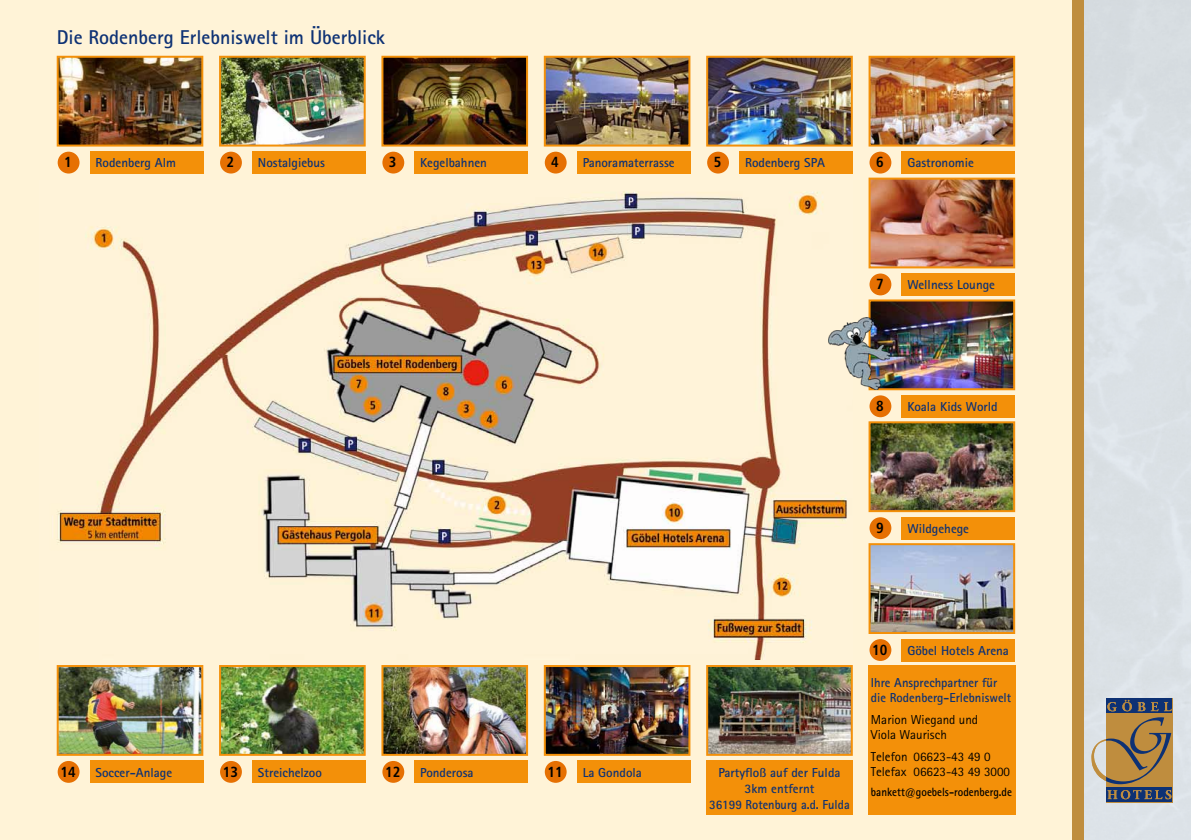
<style>
.page{position:relative;width:1191px;height:840px;background:#fff}
.page>*{position:absolute;margin:0;border:0;box-sizing:border-box;transform-origin:0 0}
.t1{font:700 20px "Rotis Sans Serif";color:#0d3174}
.t2{font:700 condensed 14.6px "Frutiger";color:#000}
.t3{font:700 13px/16.2px "Rotis Sans Serif";color:#0d3174;text-align:center}
.t4{font:13px/15.6px "Rotis Sans Serif";color:#000}
.t5{font:700 12px "Rotis Sans Serif";color:#000;scale:.92 1}
</style>
<div class="page">
<div style="left:0;top:0;width:1191px;height:839px;background:#fff3d7"></div>
<div style="left:1083px;top:0;width:108px;height:839px;background:#dae0e5"></div>
<svg style="left:1091px;top:697px;width:81px;height:105px"></svg>
<div style="left:1071px;top:0;width:12px;height:839px;background:#bf8d3e"></div>
<img style="left:57px;top:191px;width:790px;height:467px">
<img style="left:60px;top:59px;width:140px;height:84px">
<div style="left:57px;top:56px;width:146px;height:90px;border:2px solid #f39009"></div>
<div style="left:90px;top:151px;width:113px;height:23px;background:#f39009"></div>
<div style="left:58px;top:152px;width:22px;height:21px;background:#e67002;border-radius:50%"></div>
<img style="left:60px;top:667px;width:140px;height:85px">
<div style="left:57px;top:664px;width:146px;height:91px;border:2px solid #f39009"></div>
<div style="left:90px;top:760px;width:113px;height:22px;background:#f39009"></div>
<div style="left:58px;top:760px;width:22px;height:22px;background:#e67002;border-radius:50%"></div>
<img style="left:222px;top:59px;width:141px;height:84px">
<div style="left:219px;top:56px;width:147px;height:90px;border:2px solid #f39009"></div>
<div style="left:252px;top:151px;width:114px;height:23px;background:#f39009"></div>
<div style="left:220px;top:152px;width:22px;height:21px;background:#e67002;border-radius:50%"></div>
<img style="left:222px;top:667px;width:141px;height:85px">
<div style="left:219px;top:664px;width:147px;height:91px;border:2px solid #f39009"></div>
<div style="left:252px;top:760px;width:114px;height:22px;background:#f39009"></div>
<div style="left:220px;top:760px;width:22px;height:22px;background:#e67002;border-radius:50%"></div>
<img style="left:384px;top:59px;width:141px;height:84px">
<div style="left:381px;top:56px;width:147px;height:90px;border:2px solid #f39009"></div>
<div style="left:414px;top:151px;width:114px;height:23px;background:#f39009"></div>
<div style="left:382px;top:152px;width:22px;height:21px;background:#e67002;border-radius:50%"></div>
<img style="left:384px;top:667px;width:141px;height:85px">
<div style="left:381px;top:664px;width:147px;height:91px;border:2px solid #f39009"></div>
<div style="left:414px;top:760px;width:114px;height:22px;background:#f39009"></div>
<div style="left:382px;top:760px;width:22px;height:22px;background:#e67002;border-radius:50%"></div>
<img style="left:547px;top:59px;width:140px;height:84px">
<div style="left:544px;top:56px;width:146px;height:90px;border:2px solid #f39009"></div>
<div style="left:577px;top:151px;width:113px;height:23px;background:#f39009"></div>
<div style="left:545px;top:152px;width:21px;height:21px;background:#e67002;border-radius:50%"></div>
<img style="left:547px;top:667px;width:140px;height:85px">
<div style="left:544px;top:664px;width:146px;height:91px;border:2px solid #f39009"></div>
<div style="left:577px;top:760px;width:113px;height:22px;background:#f39009"></div>
<div style="left:545px;top:760px;width:21px;height:22px;background:#e67002;border-radius:50%"></div>
<img style="left:709px;top:667px;width:140px;height:85px">
<div style="left:706px;top:664px;width:146px;height:91px;border:2px solid #f39009"></div>
<img style="left:709px;top:59px;width:140px;height:84px">
<div style="left:706px;top:56px;width:146px;height:90px;border:2px solid #f39009"></div>
<div style="left:739px;top:151px;width:113px;height:23px;background:#f39009"></div>
<div style="left:707px;top:152px;width:22px;height:21px;background:#e67002;border-radius:50%"></div>
<img style="left:871px;top:59px;width:141px;height:84px">
<div style="left:868px;top:56px;width:147px;height:90px;border:2px solid #f39009"></div>
<div style="left:901px;top:151px;width:114px;height:23px;background:#f39009"></div>
<div style="left:869px;top:152px;width:22px;height:21px;background:#e67002;border-radius:50%"></div>
<img style="left:871px;top:180px;width:141px;height:85px">
<div style="left:868px;top:177px;width:147px;height:91px;border:2px solid #f39009"></div>
<div style="left:901px;top:273px;width:114px;height:22px;background:#f39009"></div>
<div style="left:869px;top:273px;width:22px;height:22px;background:#e67002;border-radius:50%"></div>
<img style="left:871px;top:302px;width:141px;height:85px">
<div style="left:868px;top:299px;width:147px;height:91px;border:2px solid #f39009"></div>
<div style="left:901px;top:395px;width:114px;height:22px;background:#f39009"></div>
<div style="left:869px;top:395px;width:22px;height:22px;background:#e67002;border-radius:50%"></div>
<img style="left:871px;top:424px;width:141px;height:85px">
<div style="left:868px;top:421px;width:147px;height:91px;border:2px solid #f39009"></div>
<div style="left:901px;top:516px;width:114px;height:23px;background:#f39009"></div>
<div style="left:869px;top:517px;width:22px;height:22px;background:#e67002;border-radius:50%"></div>
<img style="left:871px;top:546px;width:141px;height:84px">
<div style="left:868px;top:543px;width:147px;height:90px;border:2px solid #f39009"></div>
<div style="left:901px;top:638px;width:114px;height:23px;background:#f39009"></div>
<div style="left:869px;top:638px;width:22px;height:22px;background:#e67002;border-radius:50%"></div>
<div style="left:706px;top:760px;width:146px;height:54px;background:#f39009"></div>
<div style="left:868px;top:664px;width:147px;height:150px;background:#f39009"></div>
<img style="left:829px;top:317px;width:61px;height:72px">
<h1 class="t1" style="left:57px;top:25px;width:330px">Die Rodenberg Erlebniswelt im Überblick</h1>
<p class="t2" style="left:64px;top:154px;width:9px">1</p>
<p class="t3" style="left:96px;top:154px;width:82px">Rodenberg Alm</p>
<p class="t2" style="left:226px;top:154px;width:9px">2</p>
<p class="t3" style="left:258px;top:154px;width:69px">Nostalgiebus</p>
<p class="t2" style="left:389px;top:154px;width:9px">3</p>
<p class="t3" style="left:420px;top:154px;width:68px">Kegelbahnen</p>
<p class="t2" style="left:551px;top:154px;width:9px">4</p>
<p class="t3" style="left:582px;top:154px;width:93px">Panoramaterrasse</p>
<p class="t2" style="left:713px;top:154px;width:9px">5</p>
<p class="t3" style="left:745px;top:154px;width:81px">Rodenberg SPA</p>
<p class="t2" style="left:876px;top:154px;width:9px">6</p>
<p class="t3" style="left:907px;top:154px;width:68px">Gastronomie</p>
<p class="t2" style="left:876px;top:275px;width:9px">7</p>
<p class="t3" style="left:907px;top:276px;width:89px">Wellness Lounge</p>
<p class="t2" style="left:876px;top:397px;width:9px">8</p>
<p class="t3" style="left:907px;top:398px;width:92px">Koala Kids World</p>
<p class="t2" style="left:876px;top:519px;width:9px">9</p>
<p class="t3" style="left:907px;top:519px;width:63px">Wildgehege</p>
<p class="t2" style="left:872px;top:640px;width:17px">10</p>
<p class="t3" style="left:907px;top:641px;width:103px">Göbel Hotels Arena</p>
<p class="t2" style="left:60px;top:762px;width:17px">14</p>
<p class="t3" style="left:96px;top:763px;width:78px">Soccer-Anlage</p>
<p class="t2" style="left:223px;top:762px;width:17px">13</p>
<p class="t3" style="left:258px;top:763px;width:66px">Streichelzoo</p>
<p class="t2" style="left:385px;top:762px;width:17px">12</p>
<p class="t3" style="left:420px;top:763px;width:55px">Ponderosa</p>
<p class="t2" style="left:547px;top:762px;width:17px">11</p>
<p class="t3" style="left:582px;top:763px;width:61px">La Gondola</p>
<p class="t3" style="left:709px;top:763px;width:142px">Partyfloß auf der Fulda<br>3km entfernt<br>36199 Rotenburg a.d. Fulda</p>
<p class="t3" style="left:871px;top:673px;width:142px;line-height:15.6px;text-align:left">Ihre Ansprechpartner für die Rodenberg-Erlebniswelt</p>
<p class="t4" style="left:871px;top:710px;width:109px">Marion Wiegand und<br>Viola Waurisch</p>
<p class="t4" style="left:871px;top:747px;width:141px">Telefon 06623-43 49 0<br>Telefax 06623-43 49 3000</p>
<p class="t5" style="left:871px;top:784px;width:155px">bankett@goebels-rodenberg.de</p>
</div>
